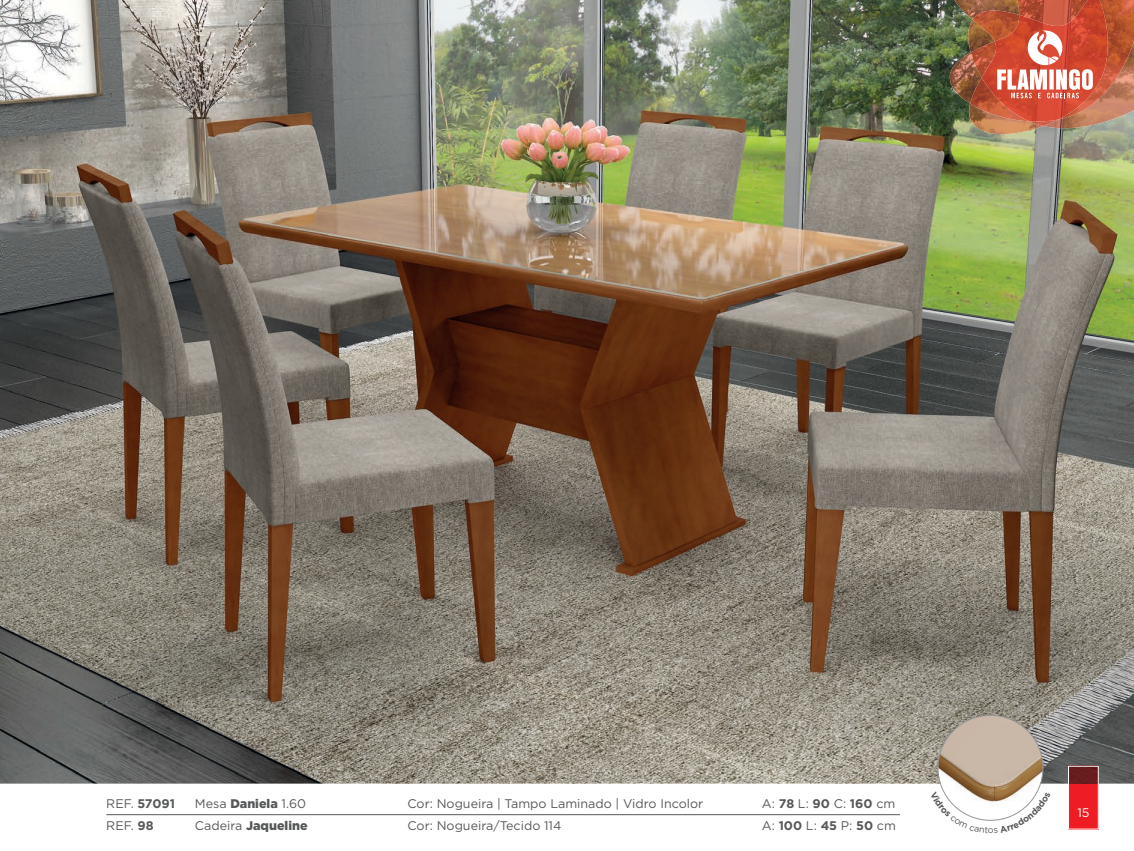
<style>
.page{position:relative;width:1134px;height:851px;background:#fff}
.page>*{position:absolute;margin:0;border:0;box-sizing:border-box;transform-origin:0 0}
.t1{font:12.5px "Gotham";color:#57585a}
.t2{font:900 12.5px "Gotham";color:#57585a}
.t3{font:700 12.5px "Gotham";letter-spacing:-.01em;color:#57585a}
.t4{font:12.5px "Gotham";color:#fff}
.s1{font-weight:400}
.s2{font-weight:900}
.s3{font-weight:700}
</style>
<div class="page">
<img style="left:0;top:0;width:1134px;height:783px">
<hr style="left:106px;top:814px;width:794px;height:1px;background:#57585a">
<img style="left:938px;top:715px;width:105px;height:105px;border-radius:52px">
<img style="left:943px;top:52px;width:11px;height:52px">
<img style="left:954px;top:0;width:89px;height:134px">
<img style="left:967px;top:20px;width:167px;height:108px">
<img style="left:971px;top:0;width:163px;height:119px">
<img style="left:972px;top:10px;width:86px;height:116px">
<img style="left:982px;top:0;width:129px;height:122px">
<div style="left:1068px;top:783px;width:30px;height:46px;background:#ee1d23"></div>
<img style="left:1070px;top:767px;width:27px;height:16px">
<div style="left:1068px;top:765px;width:31px;height:64px;border:1px solid #fff"></div>
<svg style="left:997px;top:30px;width:96px;height:68px"></svg>
<svg style="left:943px;top:791px;width:95px;height:30px"></svg>
<p class="t3" style="left:106px;top:794px;width:70px"><span class="s1">REF.</span> 57091</p>
<p class="t1" style="left:195px;top:795px;width:113px">Mesa <span class="s2">Daniela</span> 1.60</p>
<p class="t1" style="left:407px;top:795px;width:297px">Cor: Nogueira | Tampo Laminado | Vidro Incolor</p>
<p class="t1" style="left:762px;top:795px;width:135px">A: <span class="s3">78</span> L: <span class="s3">90</span> C: <span class="s3">160</span> cm</p>
<p class="t1" style="left:106px;top:817px;width:49px">REF. <span class="s3">98</span></p>
<p class="t2" style="left:195px;top:817px;width:114px"><span class="s1">Cadeira</span> Jaqueline</p>
<p class="t1" style="left:407px;top:817px;width:155px">Cor: Nogueira/Tecido 114</p>
<p class="t1" style="left:762px;top:817px;width:136px">A: <span class="s3">100</span> L: <span class="s3">45</span> P: <span class="s3">50</span> cm</p>
<p class="t4" style="left:1077px;top:804px;width:14px">15</p>
</div>
